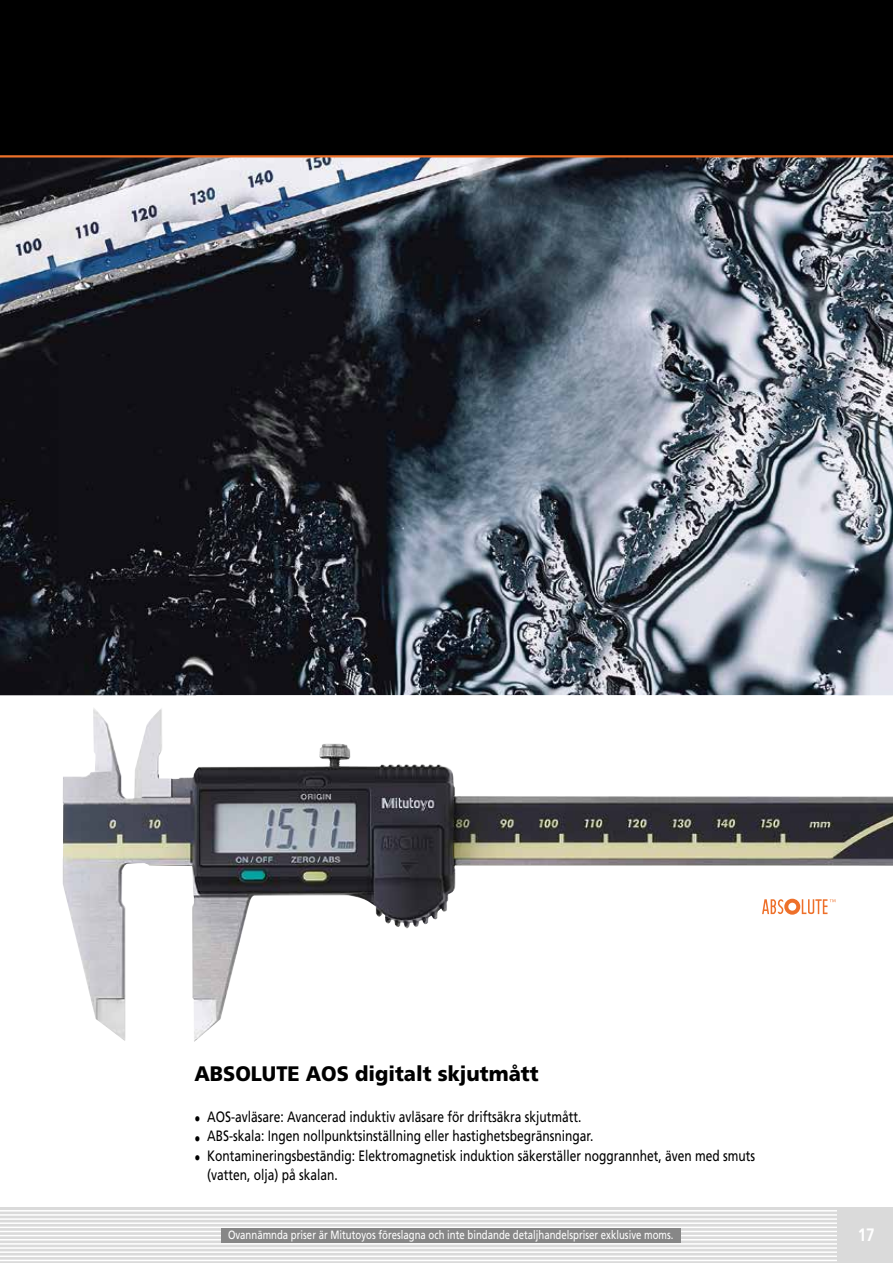
<style>
.page{position:relative;width:893px;height:1263px;background:#fff}
.page>*{position:absolute;margin:0;border:0;box-sizing:border-box;transform-origin:0 0}
.t1{font:900 21px "Mitutoyo Frutiger";color:#000}
.t2{font:700 18px "Mitutoyo Frutiger";color:#fff}
.t3{font:15px/19.5px "Mitutoyo Frutiger";color:#000}
.t4{font:12px "Mitutoyo Frutiger";color:#fff}
</style>
<div class="page">
<div style="left:0;top:1208px;width:838px;height:55px;background:#dadada"></div>
<hr style="left:0;top:1210px;width:838px;height:1px;background:#fff">
<hr style="left:0;top:1214px;width:838px;height:2px;background:#fff">
<hr style="left:0;top:1218px;width:838px;height:2px;background:#fff">
<hr style="left:0;top:1222px;width:838px;height:2px;background:#fff">
<hr style="left:0;top:1226px;width:838px;height:2px;background:#fff">
<hr style="left:0;top:1231px;width:838px;height:1px;background:#fff">
<hr style="left:0;top:1235px;width:838px;height:1px;background:#fff">
<hr style="left:0;top:1239px;width:838px;height:1px;background:#fff">
<hr style="left:0;top:1243px;width:838px;height:1px;background:#fff">
<hr style="left:0;top:1247px;width:838px;height:2px;background:#fff">
<hr style="left:0;top:1251px;width:838px;height:2px;background:#fff">
<hr style="left:0;top:1255px;width:838px;height:2px;background:#fff">
<hr style="left:0;top:1260px;width:838px;height:1px;background:#fff">
<div style="left:838px;top:1208px;width:55px;height:55px;background:#dadada"></div>
<img style="left:0;top:157px;width:893px;height:538px">
<div style="left:221px;top:1229px;width:459px;height:14px;background:#878787"></div>
<div style="left:0;top:0;width:893px;height:155px;background:#000"></div>
<hr style="left:0;top:155px;width:893px;height:2px;background:#ee712a">
<svg style="left:149px;top:695px;width:685px;height:1px"></svg>
<img style="left:63px;top:708px;width:830px;height:334px">
<svg style="left:762px;top:899px;width:73px;height:16px"></svg>
<h1 class="t1" style="left:194px;top:1061px;width:346px">ABSOLUTE AOS digitalt skjutmått</h1>
<p class="t3" style="left:194px;top:1107px;width:389px">• AOS-avläsare: Avancerad induktiv avläsare för driftsäkra skjutmått.</p>
<p class="t3" style="left:194px;top:1126px;width:401px">• ABS-skala: Ingen nollpunktsinställning eller hastighetsbegränsningar.</p>
<p class="t3" style="left:207px;top:1146px;width:550px;text-indent:-13px">• Kontamineringsbeständig: Elektromagnetisk induktion säkerställer noggrannhet, även med smuts (vatten, olja) på skalan.</p>
<p class="t4" style="left:228px;top:1227px;width:447px">Ovannämnda priser är Mitutoyos föreslagna och inte bindande detaljhandelspriser exklusive moms.</p>
<p class="t2" style="left:858px;top:1224px;width:19px">17</p>
</div>
